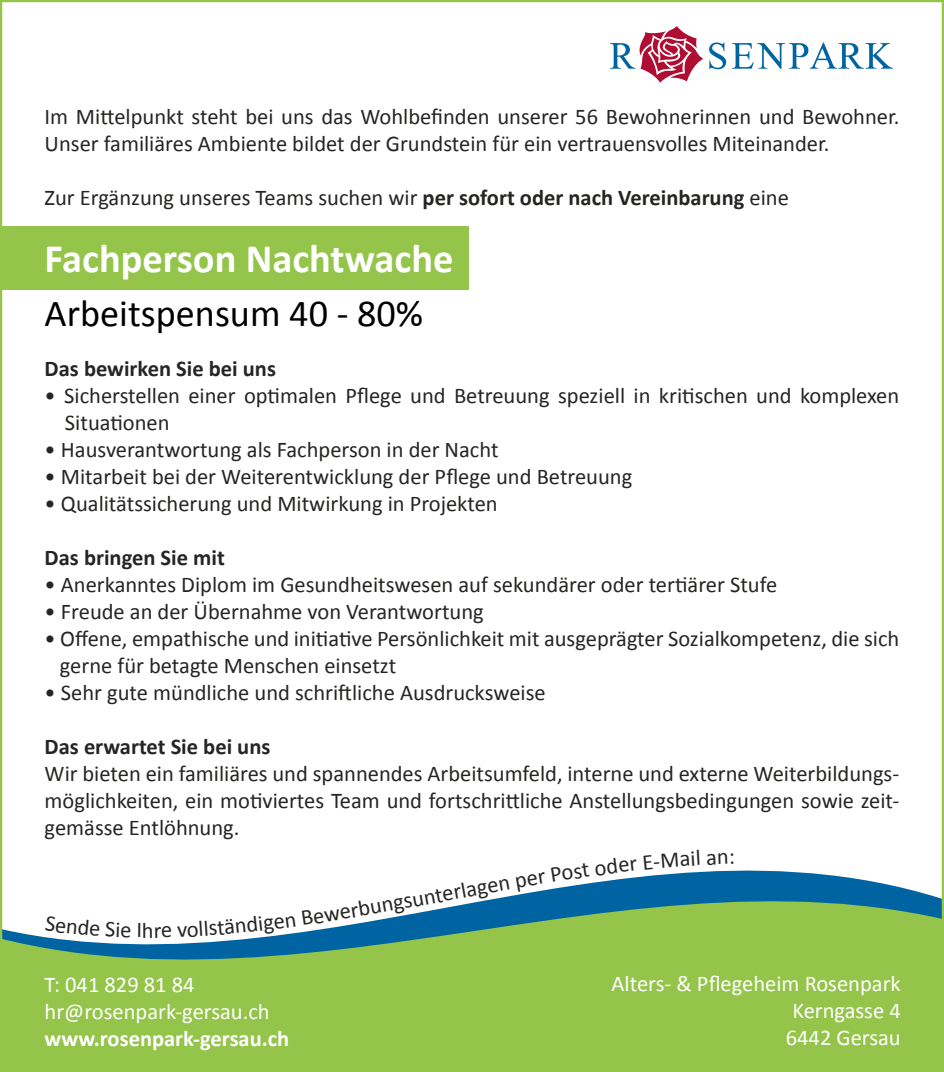
<style>
.page{position:relative;width:944px;height:1072px;background:#fff}
.page>*{position:absolute;margin:0;border:0;box-sizing:border-box;transform-origin:0 0}
.t1{font:700 40.5px "Calibri";color:#fff}
.t2{font:38.25px "Calibri";color:#000}
.t3{font:22.5px/27px "Calibri";color:#252523}
.t4{font:22.5px/27px "Calibri";color:#fff;text-align:justify}
.t5{font:700 22.5px "Calibri";color:#252523}
.t6{font:700 22.5px "Calibri";color:#fff}
.s1{font-weight:700}
</style>
<div class="page">
<svg style="left:3px;top:870px;width:938px;height:114px;fill:#94c44a"></svg>
<div style="left:0;top:226px;width:469px;height:64px;background:#94c44a"></div>
<svg style="left:610px;top:26px;width:283px;height:57px"></svg>
<div style="left:0;top:984px;width:944px;height:75px;background:#94c44a"></div>
<div style="left:0;top:1056px;width:944px;height:15px;background:#94c44a"></div>
<svg style="left:45px;top:916px;width:55px;height:20px"></svg>
<svg style="left:106px;top:922px;width:25px;height:15px"></svg>
<svg style="left:155px;top:926px;width:16px;height:11px"></svg>
<svg style="left:177px;top:909px;width:136px;height:28px"></svg>
<svg style="left:539px;top:870px;width:160px;height:14px"></svg>
<p class="t3" style="left:45px;top:103px;width:856px">Im Mittelpunkt steht bei uns das Wohlbefinden unserer 56 Bewohnerinnen und Bewohner.<br>Unser familiäres Ambiente bildet der Grundstein für ein vertrauensvolles Miteinander.</p>
<p class="t3" style="left:45px;top:184px;width:746px">Zur Ergänzung unseres Teams suchen wir <span class="s1">per sofort oder nach Vereinbarung</span> eine</p>
<h1 class="t1" style="left:45px;top:233px;width:410px">Fachperson Nachtwache</h1>
<h2 class="t2" style="left:45px;top:289px;width:380px">Arbeitspensum 40 - 80%</h2>
<p class="t5" style="left:45px;top:354px;width:233px">Das bewirken Sie bei uns</p>
<p class="t3" style="left:65px;top:382px;width:836px;text-indent:-20px">• Sicherstellen einer optimalen Pflege und Betreuung speziell in kritischen und komplexen<br>Situationen</p>
<p class="t3" style="left:45px;top:436px;width:455px">• Hausverantwortung als Fachperson in der Nacht</p>
<p class="t3" style="left:45px;top:463px;width:589px">• Mitarbeit bei der Weiterentwicklung der Pflege und Betreuung</p>
<p class="t3" style="left:45px;top:490px;width:455px">• Qualitätssicherung und Mitwirkung in Projekten</p>
<p class="t5" style="left:45px;top:543px;width:182px">Das bringen Sie mit</p>
<p class="t3" style="left:45px;top:571px;width:734px">• Anerkanntes Diplom im Gesundheitswesen auf sekundärer oder tertiärer Stufe</p>
<p class="t3" style="left:45px;top:598px;width:441px">• Freude an der Übernahme von Verantwortung</p>
<p class="t3" style="left:60px;top:625px;width:841px;text-indent:-15px">• Offene, empathische und initiative Persönlichkeit mit ausgeprägter Sozialkompetenz, die sich gerne für betagte Menschen einsetzt</p>
<p class="t3" style="left:45px;top:679px;width:503px">• Sehr gute mündliche und schriftliche Ausdrucksweise</p>
<p class="t5" style="left:45px;top:732px;width:227px">Das erwartet Sie bei uns</p>
<p class="t3" style="left:45px;top:760px;width:856px;text-align:justify">Wir bieten ein familiäres und spannendes Arbeitsumfeld, interne und externe Weiterbildungs&shy;möglichkeiten, ein motiviertes Team und fortschrittliche Anstellungsbedingungen sowie zeit&shy;gemässe Entlöhnung.</p>
<p class="t3" style="left:136px;top:916px;width:19px">Ih</p>
<p class="t4" style="left:45px;top:971px;width:227px">T: 041 829 81 84 hr@rosenpark-gersau.ch</p>
<p class="t6" style="left:45px;top:1024px;width:246px">www.rosenpark-gersau.ch</p>
<p class="t3" style="left:356px;top:895px;width:184px;rotate:-10deg">bungsunterlagen pe</p>
<p class="t3" style="left:311px;top:903px;width:47px;rotate:-9deg">ewer</p>
<p class="t4" style="left:786px;top:970px;width:116px;text-indent:-174px">Alters- &amp; Pflegeheim Rosenpark Kerngasse 4<br>6442 Gersau</p>
</div>
